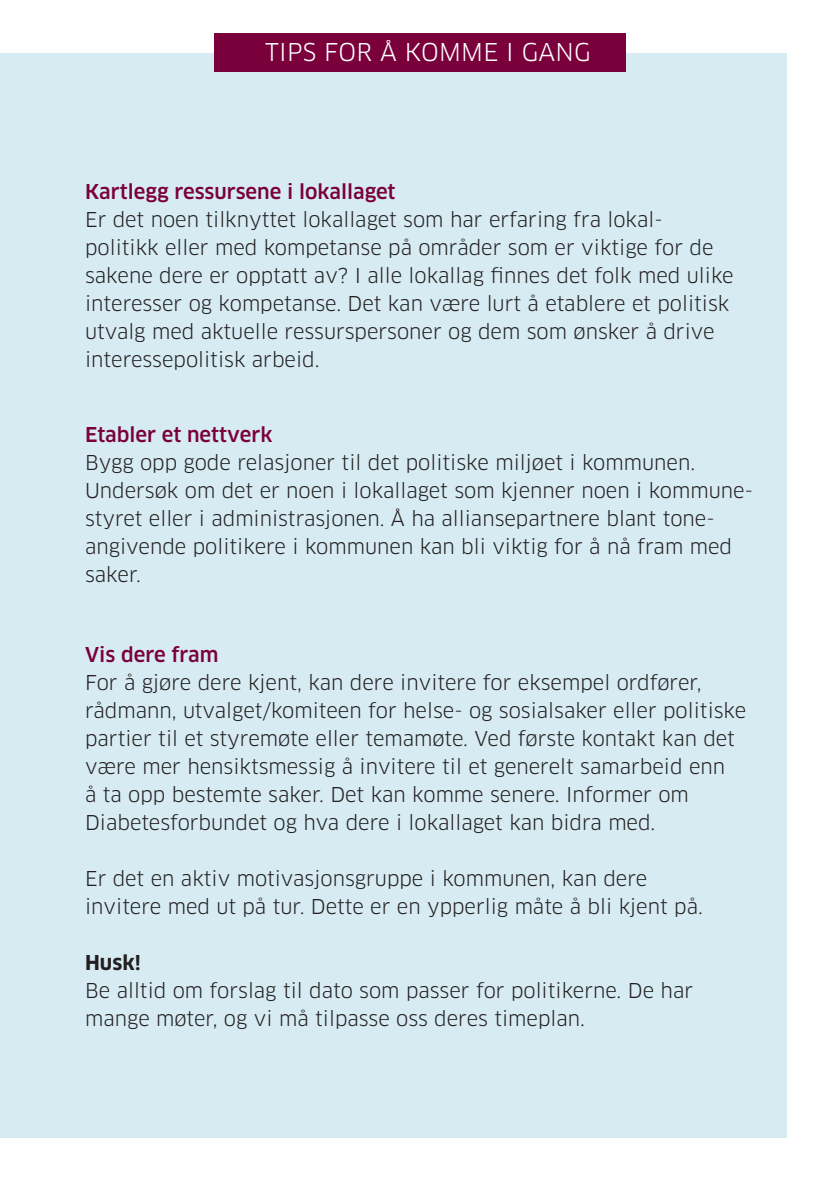
<style>
.page{position:relative;width:840px;height:1191px;background:#fff}
.page>*{position:absolute;margin:0;border:0;box-sizing:border-box;transform-origin:0 0}
.t1{font:24px "Clan OT";letter-spacing:.01em;color:#fff}
.t2{font:20px/28px "Clan OT";color:#231f20}
.t3{font:500 20px "Clan OT";color:#7a003b}
.t4{font:700 20px "Clan OT";color:#231f20}
</style>
<div class="page">
<div style="left:0;top:53px;width:786px;height:1084px;background:#d6ebf2"></div>
<div style="left:214px;top:34px;width:411px;height:38px;background:#7a003b"></div>
<p class="t1" style="left:265px;top:38px;width:326px">TIPS FOR Å KOMME I GANG</p>
<p class="t3" style="left:85px;top:180px;width:312px">Kartlegg ressursene i lokallaget</p>
<p class="t2" style="left:85px;top:205px;width:649px">Er det noen tilknyttet lokallaget som har erfaring fra lokal&shy;politikk eller med kompetanse på områder som er viktige for de sakene dere er opptatt av? I alle lokallag finnes det folk med ulike interesser og kompetanse. Det kan være lurt å etablere et politisk utvalg med aktuelle ressurspersoner og dem som ønsker å drive interessepolitisk arbeid.</p>
<p class="t3" style="left:85px;top:423px;width:189px">Etabler et nettverk</p>
<p class="t2" style="left:85px;top:449px;width:669px">Bygg opp gode relasjoner til det politiske miljøet i kommunen.<br>Undersøk om det er noen i lokallaget som kjenner noen i kommune&shy;styret eller i administrasjonen. Å ha alliansepartnere blant tone&shy;angivende politikere i kommunen kan bli viktig for å nå fram med saker.</p>
<p class="t3" style="left:85px;top:643px;width:135px">Vis dere fram</p>
<p class="t2" style="left:85px;top:669px;width:662px">For å gjøre dere kjent, kan dere invitere for eksempel ordfører, rådmann, utvalget/komiteen for helse- og sosialsaker eller politiske partier til et styremøte eller temamøte. Ved første kontakt kan det være mer hensiktsmessig å invitere til et generelt samarbeid enn<br>å ta opp bestemte saker. Det kan komme senere. Informer om Diabetesforbundet og hva dere i lokallaget kan bidra med.</p>
<p class="t2" style="left:85px;top:865px;width:619px">Er det en aktiv motivasjonsgruppe i kommunen, kan dere invitere med ut på tur. Dette er en ypperlig måte å bli kjent på.</p>
<p class="t4" style="left:85px;top:951px;width:57px">Husk!</p>
<p class="t2" style="left:85px;top:977px;width:609px">Be alltid om forslag til dato som passer for politikerne. De har mange møter, og vi må tilpasse oss deres timeplan.</p>
</div>
